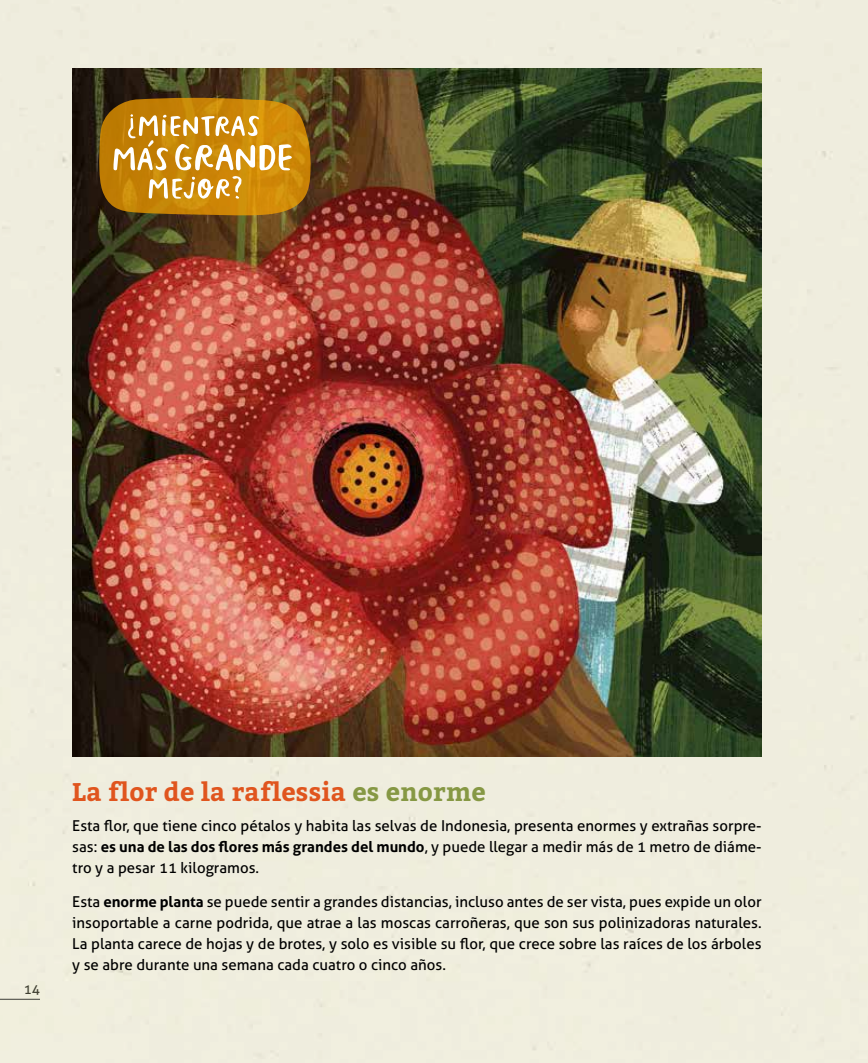
<style>
.page{position:relative;width:868px;height:1063px;background:#fff}
.page>*{position:absolute;margin:0;border:0;box-sizing:border-box;transform-origin:0 0}
.t1{font:700 25.5px "Bitter";letter-spacing:.01em;color:#e0551e}
.t2{font:15px/21px "Aller";color:#000;text-align:justify}
.t3{font:13.5px "Aller";color:#3f3f31}
.s1{color:#869844}
.s2{font-weight:700}
</style>
<div class="page">
<div style="left:0;top:0;width:867px;height:1063px;background:#efedde"></div>
<hr style="left:0;top:999px;width:40px;height:1px;background:#000">
<img style="left:72px;top:68px;width:689px;height:689px">
<svg style="left:99px;top:97px;width:212px;height:119px;background:#c48f2b"></svg>
<p class="t3" style="left:24px;top:981px;width:18px">14</p>
<h1 class="t1" style="left:72px;top:776px;width:414px">La flor de la raflessia <span class="s1">es enorme</span></h1>
<p class="t2" style="left:72px;top:815px;width:690px">Esta flor, que tiene cinco pétalos y habita las selvas de Indonesia, presenta enormes y extrañas sorpre&shy;sas: <span class="s2">es una de las dos flores más grandes del mundo</span>, y puede llegar a medir más de 1 metro de diáme&shy;tro y a pesar 11 kilogramos.</p>
<p class="t2" style="left:72px;top:891px;width:690px">Esta <span class="s2">enorme planta</span> se puede sentir a grandes distancias, incluso antes de ser vista, pues expide un olor insoportable a carne podrida, que atrae a las moscas carroñeras, que son sus polinizadoras naturales.<br>La planta carece de hojas y de brotes, y solo es visible su flor, que crece sobre las raíces de los árboles y se abre durante una semana cada cuatro o cinco años.</p>
</div>
